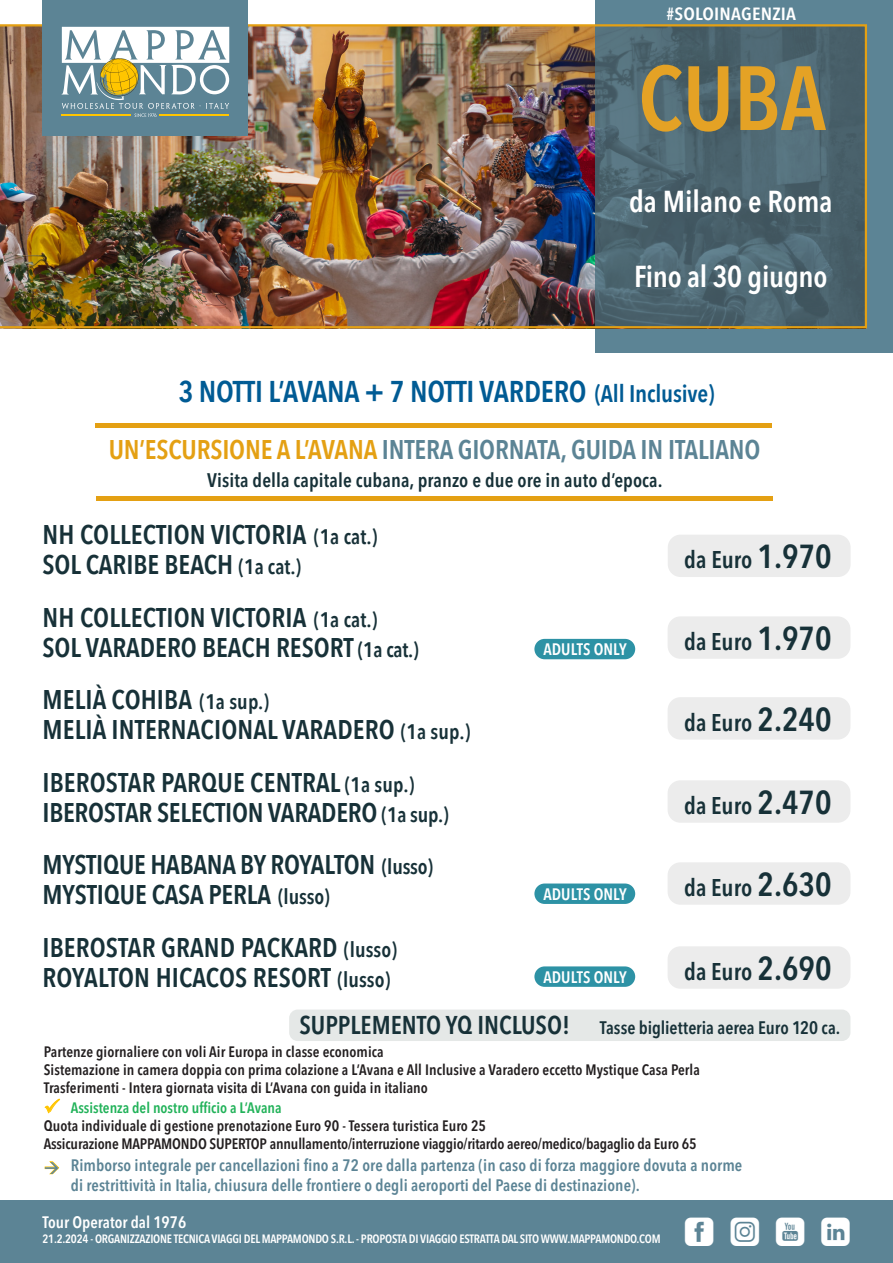
<style>
.page{position:relative;width:893px;height:1263px;background:#fff}
.page>*{position:absolute;margin:0;border:0;box-sizing:border-box;transform-origin:0 0}
.t1{font:600 condensed 90px "Avenir Next LT Pro";color:#e4a225}
.t2{font:36px "Mappamondoutil";color:#fff}
.t3{font:600 30px "Avenir Next Condensed";letter-spacing:-.01em;color:#005b94}
.t4{font:600 condensed 30px "Avenir Next LT Pro";letter-spacing:-.01em;color:#fff}
.t5{font:600 27px/30px "Avenir Next Condensed";color:#173138}
.t6{font:600 27px "Avenir Next Condensed";letter-spacing:-.005em;color:#5c8495}
.t7{font:600 condensed 24px "Avenir Next LT Pro";color:#173138}
.t8{font:600 condensed 19.5px "Avenir Next LT Pro";letter-spacing:.005em;color:#173138}
.t9{font:600 condensed 18px "Avenir Next LT Pro";letter-spacing:-.005em;color:#173138}
.t10{font:600 condensed 17.55px "Avenir Next LT Pro";letter-spacing:.01em;color:#fff;scale:1.11 1}
.t11{font:600 condensed 16.5px "Avenir Next LT Pro";letter-spacing:.005em;color:#5c8495}
.t12{font:600 condensed 16.5px "Avenir Next LT Pro";color:#fff}
.t13{font:600 condensed 15px "Avenir Next LT Pro";letter-spacing:.005em;color:#231f20}
.t14{font:600 condensed 15px "Avenir Next LT Pro";color:#21b259}
.t15{font:600 condensed 12px "Avenir Next LT Pro";letter-spacing:-.02em;color:#fff}
.s1{font-size:24px}
.s2{color:#e4a013}
.s3{font-size:21px}
.s4{font-size:33px}
.s5{font-size:25.5px}
</style>
<div class="page">
<div style="left:0;top:1200px;width:893px;height:63px;background:#5c8495"></div>
<div style="left:289px;top:1009px;width:561px;height:32px;background:#e5e8e7;border-radius:9px"></div>
<div style="left:595px;top:0;width:298px;height:353px;background:#5c8495"></div>
<img style="left:0;top:24px;width:867px;height:304px">
<div style="left:42px;top:0;width:206px;height:136px;background:#5c8495"></div>
<svg style="left:62px;top:27px;width:167px;height:90px"></svg>
<div style="left:668px;top:616px;width:182px;height:43px;background:#ececec;border-radius:13px"></div>
<div style="left:534px;top:966px;width:101px;height:21px;background:#2d92a5;border-radius:10px"></div>
<div style="left:534px;top:883px;width:101px;height:21px;background:#2d92a5;border-radius:10px"></div>
<div style="left:668px;top:697px;width:182px;height:42px;background:#ececec;border-radius:13px"></div>
<div style="left:668px;top:780px;width:182px;height:43px;background:#ececec;border-radius:13px"></div>
<div style="left:668px;top:862px;width:182px;height:43px;background:#ececec;border-radius:13px"></div>
<div style="left:668px;top:946px;width:182px;height:43px;background:#ececec;border-radius:13px"></div>
<hr style="left:95px;top:423px;width:677px;height:4px;background:#e4a013">
<div style="left:97px;top:496px;width:676px;height:5px;background:#e4a013"></div>
<div style="left:534px;top:639px;width:101px;height:20px;background:#2d92a5;border-radius:10px"></div>
<div style="left:668px;top:535px;width:183px;height:42px;background:#ececec;border-radius:13px"></div>
<p class="t10" style="left:667px;top:3px;width:118px">#SOLOINAGENZIA</p>
<p class="t1" style="left:638px;top:44px;width:189px">CUBA</p>
<p class="t4" style="left:629px;top:183px;width:205px">da Milano e Roma</p>
<p class="t4" style="left:634px;top:258px;width:195px">Fino al 30 giugno</p>
<p class="t3" style="left:178px;top:365px;width:538px">3 NOTTI L’AVANA + 7 NOTTI VARDERO <span class="s1">(All Inclusive)</span></p>
<p class="t6" style="left:109px;top:426px;width:653px"><span class="s2">UN’ESCURSIONE A L’AVANA</span> INTERA GIORNATA, GUIDA IN ITALIANO</p>
<p class="t8" style="left:207px;top:469px;width:457px">Visita della capitale cubana, pranzo e due ore in auto d’epoca.</p>
<p class="t5" style="left:43px;top:519px;width:336px">NH COLLECTION VICTORIA <span class="s3">(1a cat.)<br></span>SOL CARIBE BEACH <span class="s3">(1a cat.)</span></p>
<p class="t5" style="left:43px;top:602px;width:378px">NH COLLECTION VICTORIA <span class="s3">(1a cat.)<br></span>SOL VARADERO BEACH RESORT <span class="s3">(1a cat.)</span></p>
<p class="t5" style="left:43px;top:684px;width:228px">MELIÀ COHIBA <span class="s3">(1a sup.)</span></p>
<p class="t5" style="left:43px;top:714px;width:429px">MELIÀ INTERNACIONAL VARADERO <span class="s3">(1a sup.)</span></p>
<p class="t5" style="left:43px;top:767px;width:408px">IBEROSTAR PARQUE CENTRAL <span class="s3">(1a sup.)<br></span>IBEROSTAR SELECTION VARADERO <span class="s3">(1a sup.)</span></p>
<p class="t5" style="left:43px;top:849px;width:392px">MYSTIQUE HABANA BY ROYALTON <span class="s3">(lusso)</span></p>
<p class="t5" style="left:43px;top:879px;width:289px">MYSTIQUE CASA PERLA <span class="s3">(lusso)</span></p>
<p class="t5" style="left:43px;top:932px;width:356px">IBEROSTAR GRAND PACKARD <span class="s3">(lusso)</span></p>
<p class="t5" style="left:43px;top:962px;width:349px">ROYALTON HICACOS RESORT <span class="s3">(lusso)</span></p>
<p class="t12" style="left:544px;top:639px;width:85px">ADULTS ONLY</p>
<p class="t12" style="left:544px;top:884px;width:85px">ADULTS ONLY</p>
<p class="t12" style="left:544px;top:967px;width:85px">ADULTS ONLY</p>
<p class="t7" style="left:684px;top:545px;width:149px">da Euro <span class="s4">1.970</span></p>
<p class="t7" style="left:684px;top:627px;width:149px">da Euro <span class="s4">1.970</span></p>
<p class="t7" style="left:684px;top:708px;width:149px">da Euro <span class="s4">2.240</span></p>
<p class="t7" style="left:684px;top:791px;width:149px">da Euro <span class="s4">2.470</span></p>
<p class="t7" style="left:684px;top:873px;width:149px">da Euro <span class="s4">2.630</span></p>
<p class="t7" style="left:684px;top:957px;width:149px">da Euro <span class="s4">2.690</span></p>
<p class="t9" style="left:299px;top:1017px;width:542px"><span class="s5">SUPPLEMENTO YQ INCLUSO!</span> Tasse biglietteria aerea Euro 120 ca.</p>
<p class="t13" style="left:44px;top:1043px;width:341px">Partenze giornaliere con voli Air Europa in classe economica</p>
<p class="t13" style="left:44px;top:1061px;width:658px">Sistemazione in camera doppia con prima colazione a L’Avana e All Inclusive a Varadero eccetto Mystique Casa Perla</p>
<p class="t13" style="left:44px;top:1079px;width:386px">Trasferimenti - Intera giornata visita di L’Avana con guida in italiano</p>
<p class="t14" style="left:71px;top:1098px;width:212px">Assistenza del nostro ufficio a L’Avana</p>
<p class="t13" style="left:44px;top:1116px;width:444px">Quota individuale di gestione prenotazione Euro 90 - Tessera turistica Euro 25</p>
<p class="t13" style="left:44px;top:1134px;width:654px">Assicurazione MAPPAMONDO SUPERTOP annullamento/interruzione viaggio/ritardo aereo/medico/bagaglio da Euro 65</p>
<p class="t11" style="left:71px;top:1156px;width:673px">Rimborso integrale per cancellazioni fino a 72 ore dalla partenza (in caso di forza maggiore dovuta a norme</p>
<p class="t11" style="left:71px;top:1175px;width:570px">di restrittività in Italia, chiusura delle frontiere o degli aeroporti del Paese di destinazione).</p>
<p class="t12" style="left:43px;top:1212px;width:145px">Tour Operator dal 1976</p>
<p class="t15" style="left:43px;top:1231px;width:620px">21.2.2024 - ORGANIZZAZIONE TECNICA VIAGGI DEL MAPPAMONDO S.R.L. - PROPOSTA DI VIAGGIO ESTRATTA DAL SITO WWW.MAPPAMONDO.COM</p>
<p class="t2" style="left:685px;top:1212px;width:167px">fiyl</p>
</div>
